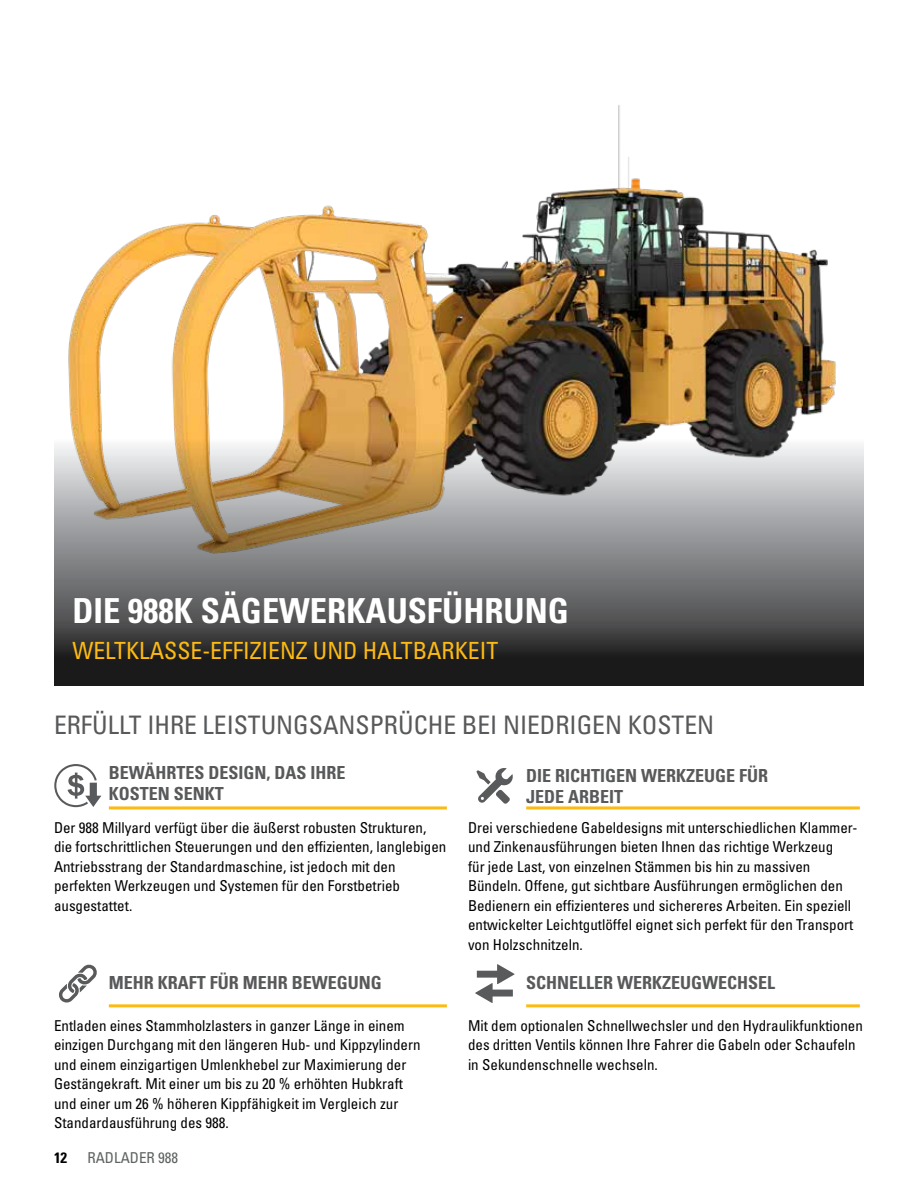
<style>
.page{position:relative;width:918px;height:1188px;background:#fff}
.page>*{position:absolute;margin:0;border:0;box-sizing:border-box;transform-origin:0 0}
.t1{font:700 condensed 34.5px "Univers LT Std";color:#fff}
.t2{font:condensed 25.5px "Univers LT Std";color:#58595b}
.t3{font:condensed 23.7px "Univers LT Std";color:#fdba12}
.t4{font:700 condensed 18px/21.6px "Univers LT Std";color:#58595b}
.t5{font:condensed 15px/19.5px "Univers LT Std";color:#000}
.t6{font:condensed 15px "Univers LT Std";color:#5e6263}
.t7{font:700 condensed 15px "Univers LT Std";color:#000}
</style>
<div class="page">
<img style="left:54px;top:105px;width:810px;height:581px">
<hr style="left:109px;top:806px;width:338px;height:3px;background:#fdba12">
<hr style="left:109px;top:1004px;width:338px;height:3px;background:#fdba12">
<hr style="left:526px;top:806px;width:334px;height:3px;background:#fdba12">
<hr style="left:526px;top:1004px;width:334px;height:3px;background:#fdba12">
<svg style="left:54px;top:764px;width:47px;height:43px"></svg>
<svg style="left:476px;top:768px;width:37px;height:36px"></svg>
<svg style="left:475px;top:964px;width:40px;height:39px"></svg>
<svg style="left:59px;top:964px;width:38px;height:39px"></svg>
<h1 class="t1" style="left:72px;top:590px;width:498px">DIE 988K SÄGEWERKAUSFÜHRUNG</h1>
<h3 class="t3" style="left:72px;top:636px;width:427px">WELTKLASSE-EFFIZIENZ UND HALTBARKEIT</h3>
<h2 class="t2" style="left:54px;top:709px;width:662px">ERFÜLLT IHRE LEISTUNGSANSPRÜCHE BEI NIEDRIGEN KOSTEN</h2>
<p class="t4" style="left:109px;top:761px;width:238px">BEWÄHRTES DESIGN, DAS IHRE<br>KOSTEN SENKT</p>
<p class="t4" style="left:526px;top:764px;width:244px">DIE RICHTIGEN WERKZEUGE FÜR<br>JEDE ARBEIT</p>
<p class="t5" style="left:54px;top:818px;width:394px">Der 988 Millyard verfügt über die äußerst robusten Strukturen, die fortschrittlichen Steuerungen und den effizienten, langlebigen Antriebsstrang der Standardmaschine, ist jedoch mit den perfekten Werkzeugen und Systemen für den Forstbetrieb ausgestattet.</p>
<p class="t5" style="left:468px;top:818px;width:391px">Drei verschiedene Gabeldesigns mit unterschiedlichen Klammer&shy;und Zinkenausführungen bieten Ihnen das richtige Werkzeug<br>für jede Last, von einzelnen Stämmen bis hin zu massiven Bündeln. Offene, gut sichtbare Ausführungen ermöglichen den Bedienern ein effizienteres und sichereres Arbeiten. Ein speziell entwickelter Leichtgutlöffel eignet sich perfekt für den Transport von Holzschnitzeln.</p>
<p class="t4" style="left:109px;top:971px;width:274px">MEHR KRAFT FÜR MEHR BEWEGUNG</p>
<p class="t4" style="left:526px;top:971px;width:251px">SCHNELLER WERKZEUGWECHSEL</p>
<p class="t5" style="left:54px;top:1016px;width:368px">Entladen eines Stammholzlasters in ganzer Länge in einem einzigen Durchgang mit den längeren Hub- und Kippzylindern und einem einzigartigen Umlenkhebel zur Maximierung der Gestängekraft. Mit einer um bis zu 20 % erhöhten Hubkraft und einer um 26 % höheren Kippfähigkeit im Vergleich zur Standardausführung des 988.</p>
<p class="t5" style="left:468px;top:1016px;width:396px">Mit dem optionalen Schnellwechsler und den Hydraulikfunktionen des dritten Ventils können Ihre Fahrer die Gabeln oder Schaufeln in Sekundenschnelle wechseln.</p>
<p class="t7" style="left:54px;top:1149px;width:15px">12</p>
<p class="t6" style="left:87px;top:1149px;width:92px">RADLADER 988</p>
</div>
